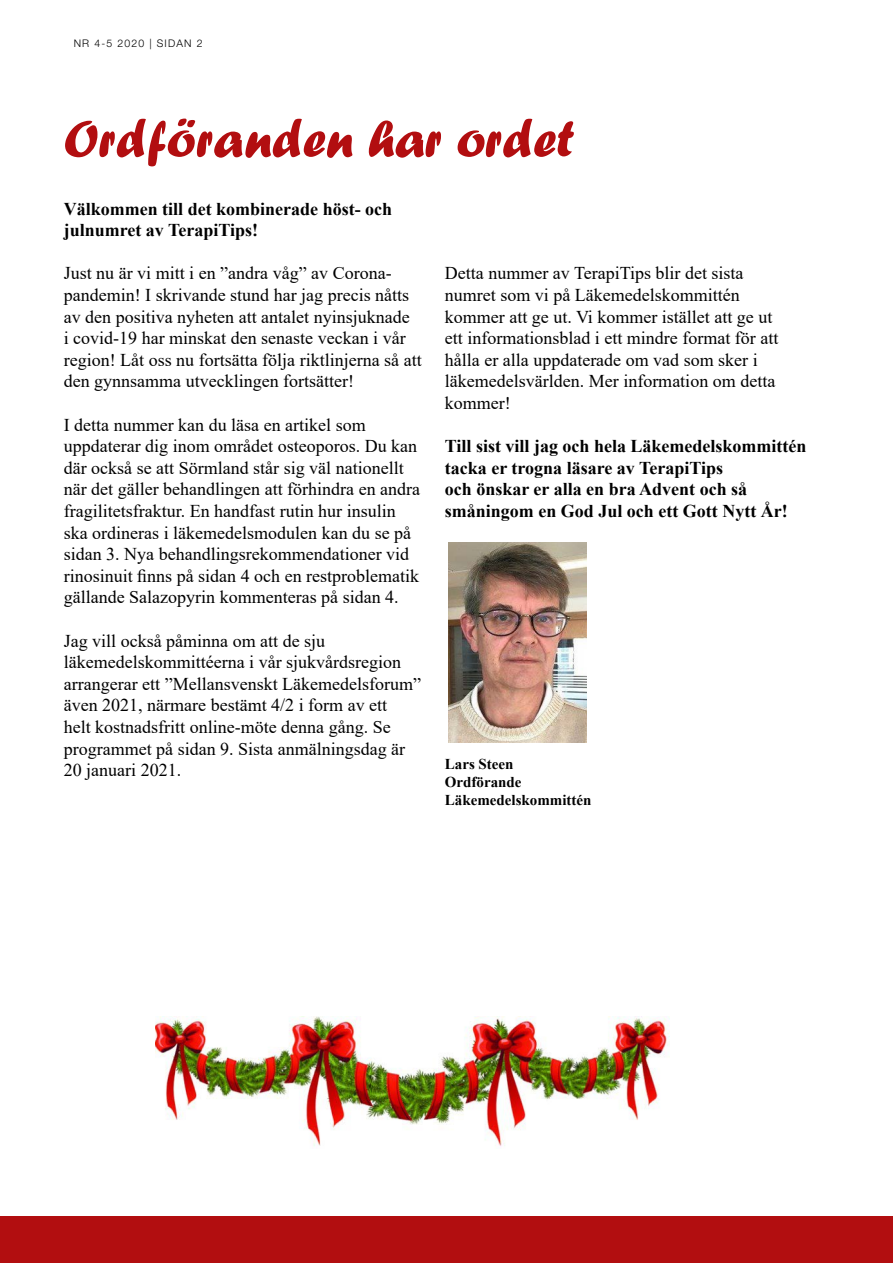
<style>
.page{position:relative;width:893px;height:1263px;background:#fff}
.page>*{position:absolute;margin:0;border:0;box-sizing:border-box;transform-origin:0 0}
.t1{font:54px "Forte";color:#b20e10}
.t2{font:18px/21.6px "Times New Roman";color:#000}
.t3{font:700 18px/21.6px "Times New Roman";color:#000}
.t4{font:700 15px/18px "Times New Roman";color:#000}
.t5{font:300 10.5px "Helvetica Neue LT Pro";letter-spacing:.11em;color:#000}
</style>
<div class="page">
<div style="left:0;top:1217px;width:893px;height:46px;background:#b20e10"></div>
<img style="left:448px;top:542px;width:138px;height:200px">
<img style="left:155px;top:1016px;width:515px;height:131px">
<p class="t5" style="left:74px;top:37px;width:130px">NR 4-5 2020 | SIDAN 2</p>
<h1 class="t1" style="left:64px;top:107px;width:512px">Ordföranden har ordet</h1>
<p class="t3" style="left:64px;top:197px;width:330px">Välkommen till det kombinerade höst- och julnumret av TerapiTips!</p>
<p class="t2" style="left:64px;top:262px;width:359px">Just nu är vi mitt i en ”andra våg” av Corona&shy;pandemin! I skrivande stund har jag precis nåtts av den positiva nyheten att antalet nyinsjuknade<br>i covid-19 har minskat den senaste veckan i vår region! Låt oss nu fortsätta följa riktlinjerna så att den gynnsamma utvecklingen fortsätter!</p>
<p class="t2" style="left:64px;top:413px;width:358px">I detta nummer kan du läsa en artikel som uppdaterar dig inom området osteoporos. Du kan där också se att Sörmland står sig väl nationellt när det gäller behandlingen att förhindra en andra fragilitetsfraktur. En handfast rutin hur insulin ska ordineras i läkemedelsmodulen kan du se på sidan 3. Nya behandlingsrekommendationer vid rinosinuit finns på sidan 4 och en restproblematik gällande Salazopyrin kommenteras på sidan 4.</p>
<p class="t2" style="left:64px;top:629px;width:359px">Jag vill också påminna om att de sju läkemedelskommittéerna i vår sjukvårdsregion arrangerar ett ”Mellansvenskt Läkemedelsforum” även 2021, närmare bestämt 4/2 i form av ett<br>helt kostnadsfritt online-möte denna gång. Se programmet på sidan 9. Sista anmälningsdag är 20 januari 2021.</p>
<p class="t2" style="left:445px;top:262px;width:335px">Detta nummer av TerapiTips blir det sista numret som vi på Läkemedelskommittén kommer att ge ut. Vi kommer istället att ge ut ett informationsblad i ett mindre format för att hålla er alla uppdaterade om vad som sker i läkemedelsvärlden. Mer information om detta kommer!</p>
<p class="t3" style="left:445px;top:435px;width:363px">Till sist vill jag och hela Läkemedelskommittén tacka er trogna läsare av TerapiTips<br>och önskar er alla en bra Advent och så småningom en God Jul och ett Gott Nytt År!</p>
<p class="t4" style="left:445px;top:754px;width:148px">Lars Steen<br>Ordförande<br>Läkemedelskommittén</p>
</div>
